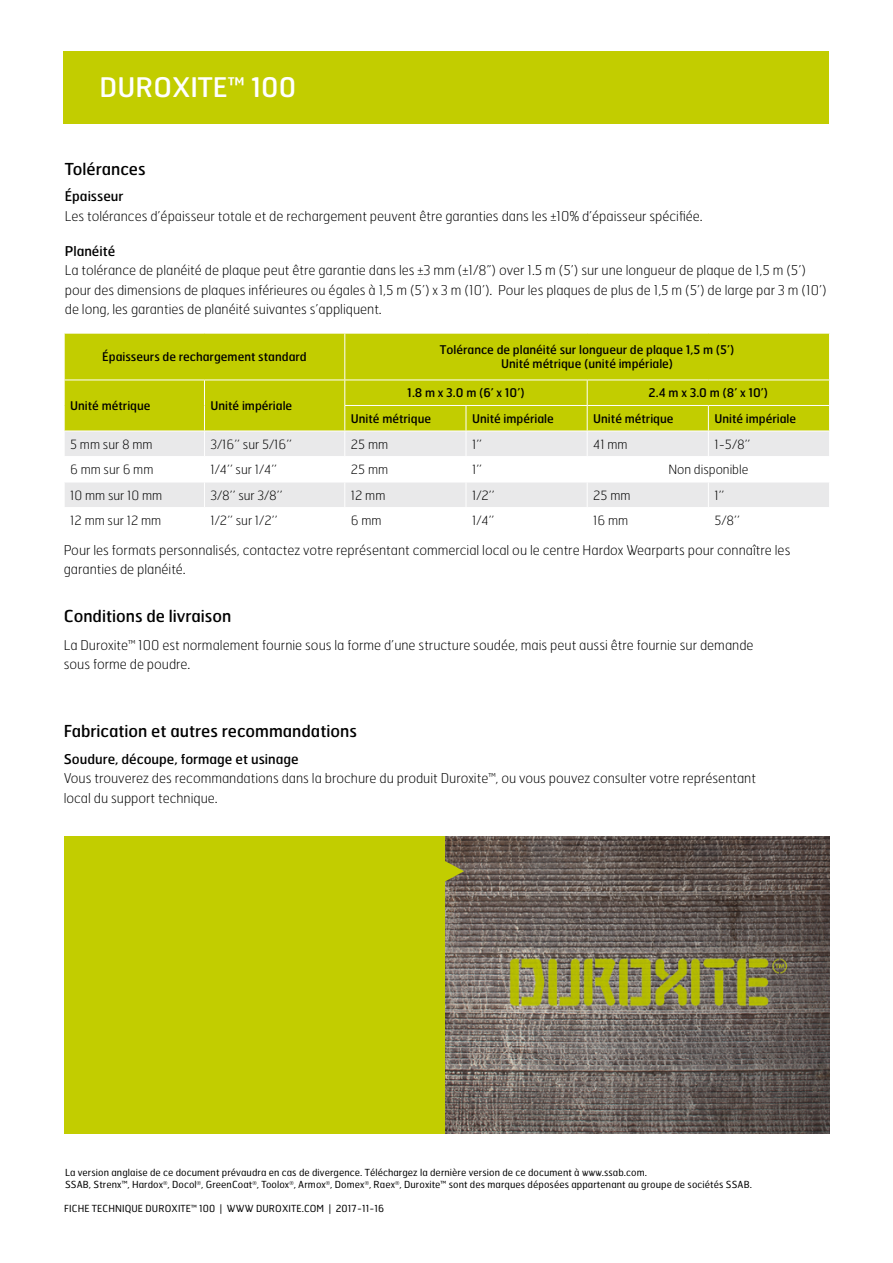
<style>
.page{position:relative;width:893px;height:1263px;background:#fff}
.page>*{position:absolute;margin:0;border:0;box-sizing:border-box;transform-origin:0 0}
.Heading_1___25_6x26{font:27px "Hermes FB";color:#fff}
.Heading_2___11x14{font:16.5px "Hermes FB";color:#000}
.Hermes_Thin_9x13{font:100 13.5px/19.5px "Hermes FB";color:#000}
.Heading_3___9x12{font:13.5px "Hermes FB";color:#000}
.Body_table_8_5x11_5{font:100 12.75px "Hermes FB";color:#000}
.Heading_table{font:12px/14.4px "Hermes FB";color:#000;text-align:center}
.Sidfot{font:9.75px/12px "Hermes FB";letter-spacing:.01em;color:#000}
.s1{font-family:"M Arial";font-weight:300;font-stretch:condensed}
</style>
<div class="page">
<div style="left:64px;top:51px;width:765px;height:72px;background:#c2cd00"></div>
<img style="left:444px;top:836px;width:385px;height:298px">
<div style="left:65px;top:334px;width:764px;height:97px;background:#c2cd00"></div>
<div style="left:65px;top:432px;width:764px;height:24px;background:#e9e9ea"></div>
<div style="left:65px;top:483px;width:764px;height:24px;background:#e9e9ea"></div>
<hr style="left:344px;top:333px;width:1px;height:47px;background:#fff">
<hr style="left:64px;top:380px;width:140px;height:1px;background:#fff">
<hr style="left:204px;top:380px;width:141px;height:1px;background:#fff">
<hr style="left:345px;top:380px;width:121px;height:1px;background:#fff">
<hr style="left:466px;top:380px;width:121px;height:1px;background:#fff">
<hr style="left:587px;top:380px;width:121px;height:1px;background:#fff">
<hr style="left:708px;top:380px;width:122px;height:1px;background:#fff">
<hr style="left:344px;top:405px;width:122px;height:1px;background:#fff">
<hr style="left:466px;top:405px;width:121px;height:1px;background:#fff">
<hr style="left:587px;top:405px;width:121px;height:1px;background:#fff">
<hr style="left:708px;top:405px;width:122px;height:1px;background:#fff">
<svg style="left:708px;top:406px;width:1px;height:50px"></svg>
<svg style="left:64px;top:380px;width:1px;height:51px"></svg>
<svg style="left:204px;top:380px;width:1px;height:127px"></svg>
<svg style="left:344px;top:380px;width:1px;height:127px"></svg>
<svg style="left:466px;top:406px;width:1px;height:101px"></svg>
<svg style="left:587px;top:380px;width:1px;height:127px"></svg>
<svg style="left:708px;top:483px;width:1px;height:24px"></svg>
<svg style="left:829px;top:380px;width:1px;height:51px"></svg>
<div style="left:64px;top:836px;width:380px;height:298px;background:#c2cd00"></div>
<svg style="left:444px;top:860px;width:20px;height:22px"></svg>
<p class="Heading_1___25_6x26" style="left:100px;top:70px;width:198px">DUROXITE™ 100</p>
<p class="Heading_2___11x14" style="left:65px;top:158px;width:82px">Tolérances</p>
<p class="Heading_3___9x12" style="left:65px;top:188px;width:60px">Épaisseur</p>
<p class="Hermes_Thin_9x13" style="left:65px;top:206px;width:639px">Les tolérances d’épaisseur totale et de rechargement peuvent être garanties dans les <span class="s1">±</span>10% d’épaisseur spécifiée.</p>
<p class="Heading_3___9x12" style="left:65px;top:242px;width:52px">Planéité</p>
<p class="Hermes_Thin_9x13" style="left:65px;top:260px;width:763px">La tolérance de planéité de plaque peut être garantie dans les <span class="s1">±</span>3 mm (<span class="s1">±</span>1/8”) over 1.5 m (5’) sur une longueur de plaque de 1,5 m (5’) pour des dimensions de plaques inférieures ou égales à 1,5 m (5’) x 3 m (10’). Pour les plaques de plus de 1,5 m (5’) de large par 3 m (10’) de long, les garanties de planéité suivantes s’appliquent.</p>
<p class="Heading_table" style="left:102px;top:349px;width:206px">Épaisseurs de rechargement standard</p>
<p class="Heading_table" style="left:440px;top:342px;width:296px">Tolérance de planéité sur longueur de plaque 1,5 m (5’)<br>Unité métrique (unité impériale)</p>
<p class="Heading_table" style="left:70px;top:398px;width:82px">Unité métrique</p>
<p class="Heading_table" style="left:210px;top:398px;width:83px">Unité impériale</p>
<p class="Heading_table" style="left:407px;top:385px;width:119px">1.8 m x 3.0 m (6’ x 10’)</p>
<p class="Heading_table" style="left:648px;top:385px;width:121px">2.4 m x 3.0 m (8’ x 10’)</p>
<p class="Heading_table" style="left:351px;top:411px;width:82px">Unité métrique</p>
<p class="Heading_table" style="left:472px;top:411px;width:83px">Unité impériale</p>
<p class="Heading_table" style="left:593px;top:411px;width:82px">Unité métrique</p>
<p class="Heading_table" style="left:714px;top:411px;width:83px">Unité impériale</p>
<p class="Body_table_8_5x11_5" style="left:70px;top:436px;width:84px">5 mm sur 8 mm</p>
<p class="Body_table_8_5x11_5" style="left:210px;top:436px;width:83px">3/16’’ sur 5/16’’</p>
<p class="Body_table_8_5x11_5" style="left:351px;top:436px;width:39px">25 mm</p>
<p class="Body_table_8_5x11_5" style="left:472px;top:436px;width:12px">1’’</p>
<p class="Body_table_8_5x11_5" style="left:593px;top:436px;width:36px">41 mm</p>
<p class="Body_table_8_5x11_5" style="left:714px;top:436px;width:38px">1-5/8’’</p>
<p class="Body_table_8_5x11_5" style="left:70px;top:462px;width:85px">6 mm sur 6 mm</p>
<p class="Body_table_8_5x11_5" style="left:210px;top:462px;width:68px">1/4’’ sur 1/4’’</p>
<p class="Body_table_8_5x11_5" style="left:351px;top:462px;width:39px">25 mm</p>
<p class="Body_table_8_5x11_5" style="left:472px;top:462px;width:12px">1’’</p>
<p class="Body_table_8_5x11_5" style="left:668px;top:462px;width:82px">Non disponible</p>
<p class="Body_table_8_5x11_5" style="left:70px;top:487px;width:94px">10 mm sur 10 mm</p>
<p class="Body_table_8_5x11_5" style="left:210px;top:487px;width:74px">3/8’’ sur 3/8’’</p>
<p class="Body_table_8_5x11_5" style="left:351px;top:487px;width:36px">12 mm</p>
<p class="Body_table_8_5x11_5" style="left:472px;top:487px;width:24px">1/2’’</p>
<p class="Body_table_8_5x11_5" style="left:593px;top:487px;width:39px">25 mm</p>
<p class="Body_table_8_5x11_5" style="left:714px;top:487px;width:12px">1’’</p>
<p class="Body_table_8_5x11_5" style="left:70px;top:513px;width:93px">12 mm sur 12 mm</p>
<p class="Body_table_8_5x11_5" style="left:210px;top:513px;width:69px">1/2’’ sur 1/2’’</p>
<p class="Body_table_8_5x11_5" style="left:351px;top:513px;width:32px">6 mm</p>
<p class="Body_table_8_5x11_5" style="left:472px;top:513px;width:24px">1/4’’</p>
<p class="Body_table_8_5x11_5" style="left:593px;top:513px;width:37px">16 mm</p>
<p class="Body_table_8_5x11_5" style="left:714px;top:513px;width:27px">5/8’’</p>
<p class="Hermes_Thin_9x13" style="left:64px;top:540px;width:728px">Pour les formats personnalisés, contactez votre représentant commercial local ou le centre Hardox Wearparts pour connaître les garanties de planéité.</p>
<p class="Heading_2___11x14" style="left:64px;top:605px;width:169px">Conditions de livraison</p>
<p class="Hermes_Thin_9x13" style="left:64px;top:635px;width:691px">La Duroxite™ 100 est normalement fournie sous la forme d’une structure soudée, mais peut aussi être fournie sur demande sous forme de poudre.</p>
<p class="Heading_2___11x14" style="left:64px;top:721px;width:295px">Fabrication et autres recommandations</p>
<p class="Heading_3___9x12" style="left:64px;top:750px;width:236px">Soudure, découpe, formage et usinage</p>
<p class="Hermes_Thin_9x13" style="left:64px;top:768px;width:694px">Vous trouverez des recommandations dans la brochure du produit Duroxite™, ou vous pouvez consulter votre représentant local du support technique.</p>
<p class="Sidfot" style="left:65px;top:1166px;width:688px">La version anglaise de ce document prévaudra en cas de divergence. Téléchargez la dernière version de ce document à www.ssab.com.<br>SSAB, Strenx™, Hardox<sup>®</sup>, Docol<sup>®</sup>, GreenCoat<sup>®</sup>, Toolox<sup>®</sup>, Armox<sup>®</sup>, Domex<sup>®</sup>, Raex<sup>®</sup>, Duroxite™ sont des marques déposées appartenant au groupe de sociétés SSAB.</p>
<p class="Sidfot" style="left:64px;top:1202px;width:321px">FICHE TECHNIQUE DUROXITE™ 100 | WWW DUROXITE.COM | 2017-11-16</p>
</div>
